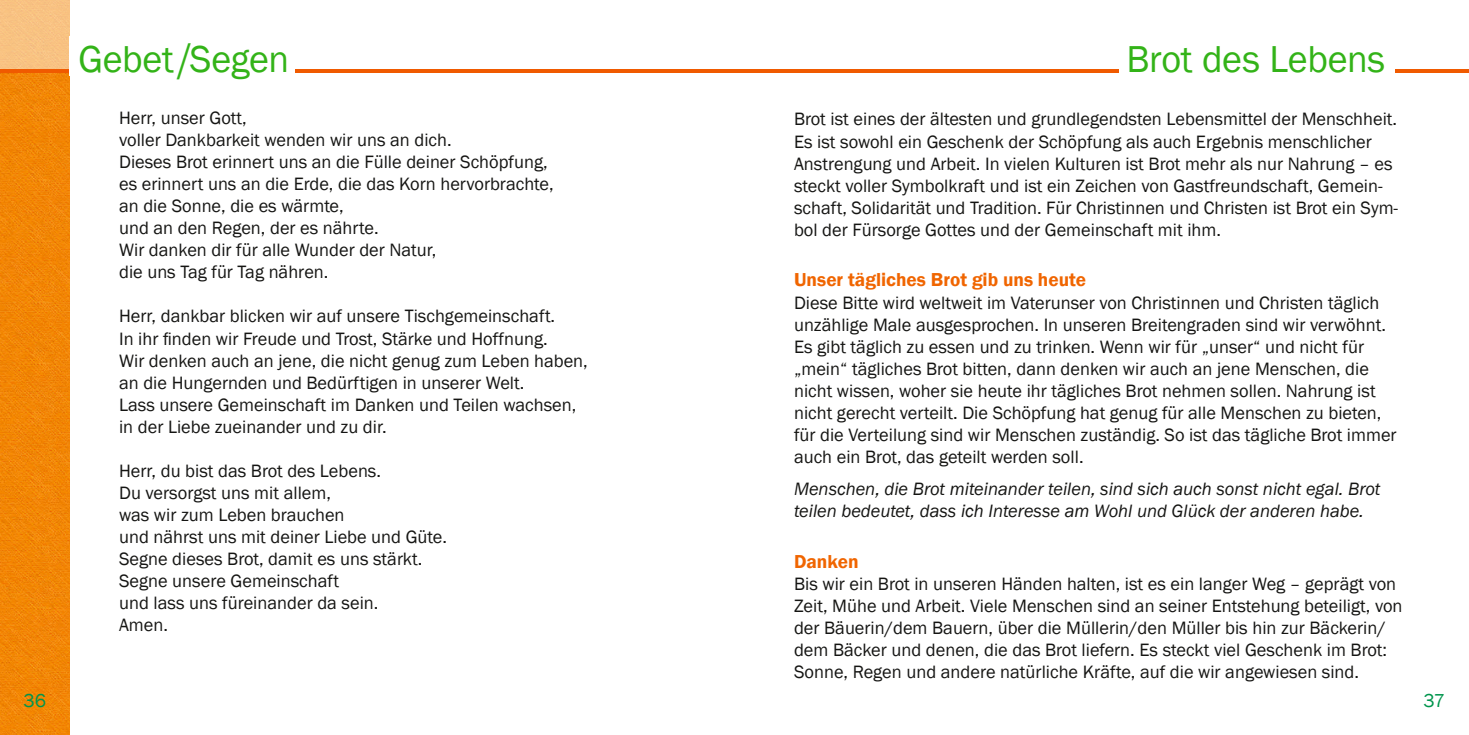
<style>
.page{position:relative;width:1469px;height:735px;background:#fff}
.page>*{position:absolute;margin:0;border:0;box-sizing:border-box;transform-origin:0 0}
.Abschnittsüberschrift{font:38.5px "Franklin Gothic";letter-spacing:-.01em;color:#33b318}
.t1{font:600 19.25px "Franklin Gothic";color:#f06500}
.t2{font:19.25px "Franklin Gothic";color:#00954d}
.t3{font:18.38px/22.1px "Franklin Gothic";color:#151513}
.t4{font:italic 18.38px/22.1px "Franklin Gothic";color:#151513}
.s1{font-size:42.7px}
</style>
<div class="page">
<img style="left:0;top:0;width:69px;height:734px">
<hr style="left:0;top:69px;width:734px;height:4px;background:#f05a00">
<hr style="left:734px;top:69px;width:734px;height:4px;background:#f05a00">
<div style="left:69px;top:36px;width:226px;height:40px;background:#fff"></div>
<div style="left:1119px;top:36px;width:275px;height:40px;background:#fff"></div>
<p class="t2" style="left:23px;top:688px;width:24px">36</p>
<p class="Abschnittsüberschrift" style="left:78px;top:35px;width:212px">Gebet <span class="s1">/</span>Segen</p>
<p class="t3" style="left:119px;top:107px;width:129px">Herr, unser Gott,</p>
<p class="t3" style="left:119px;top:129px;width:334px">voller Dankbarkeit wenden wir uns an dich.</p>
<p class="t3" style="left:119px;top:151px;width:430px">Dieses Brot erinnert uns an die Fülle deiner Schöpfung,</p>
<p class="t3" style="left:119px;top:173px;width:436px">es erinnert uns an die Erde, die das Korn hervorbrachte,</p>
<p class="t3" style="left:119px;top:195px;width:226px">an die Sonne, die es wärmte,</p>
<p class="t3" style="left:119px;top:217px;width:261px">und an den Regen, der es nährte.</p>
<p class="t3" style="left:119px;top:239px;width:319px">Wir danken dir für alle Wunder der Natur,</p>
<p class="t3" style="left:119px;top:261px;width:211px">die uns Tag für Tag nähren.</p>
<p class="t3" style="left:119px;top:305px;width:437px">Herr, dankbar blicken wir auf unsere Tischgemeinschaft.</p>
<p class="t3" style="left:119px;top:327px;width:430px">In ihr finden wir Freude und Trost, Stärke und Hoffnung.</p>
<p class="t3" style="left:119px;top:349px;width:470px">Wir denken auch an jene, die nicht genug zum Leben haben,</p>
<p class="t3" style="left:119px;top:371px;width:407px">an die Hungernden und Bedürftigen in unserer Welt.</p>
<p class="t3" style="left:119px;top:394px;width:459px">Lass unsere Gemeinschaft im Danken und Teilen wachsen,</p>
<p class="t3" style="left:119px;top:416px;width:269px">in der Liebe zueinander und zu dir.</p>
<p class="t3" style="left:119px;top:460px;width:263px">Herr, du bist das Brot des Lebens.</p>
<p class="t3" style="left:119px;top:482px;width:213px">Du versorgst uns mit allem,</p>
<p class="t3" style="left:119px;top:504px;width:227px">was wir zum Leben brauchen</p>
<p class="t3" style="left:119px;top:526px;width:329px">und nährst uns mit deiner Liebe und Güte.</p>
<p class="t3" style="left:119px;top:548px;width:305px">Segne dieses Brot, damit es uns stärkt.</p>
<p class="t3" style="left:119px;top:570px;width:221px">Segne unsere Gemeinschaft</p>
<p class="t3" style="left:119px;top:592px;width:261px">und lass uns füreinander da sein.</p>
<p class="t3" style="left:119px;top:614px;width:50px">Amen.</p>
<p class="Abschnittsüberschrift" style="left:1126px;top:35px;width:260px">Brot des Lebens</p>
<p class="t3" style="left:794px;top:109px;width:605px">Brot ist eines der ältesten und grundlegendsten Lebensmittel der Menschheit.<br>Es ist sowohl ein Geschenk der Schöpfung als auch Ergebnis menschlicher Anstrengung und Arbeit. In vielen Kulturen ist Brot mehr als nur Nahrung – es steckt voller Symbolkraft und ist ein Zeichen von Gastfreundschaft, Gemein&shy;schaft, Solidarität und Tradition. Für Christinnen und Christen ist Brot ein Sym&shy;bol der Fürsorge Gottes und der Gemeinschaft mit ihm.</p>
<p class="t1" style="left:794px;top:268px;width:293px">Unser tägliches Brot gib uns heute</p>
<p class="t3" style="left:794px;top:291px;width:604px">Diese Bitte wird weltweit im Vaterunser von Christinnen und Christen täglich unzählige Male ausgesprochen. In unseren Breitengraden sind wir verwöhnt.<br>Es gibt täglich zu essen und zu trinken. Wenn wir für „unser“ und nicht für „mein“ tägliches Brot bitten, dann denken wir auch an jene Menschen, die nicht wissen, woher sie heute ihr tägliches Brot nehmen sollen. Nahrung ist nicht gerecht verteilt. Die Schöpfung hat genug für alle Menschen zu bieten, für die Verteilung sind wir Menschen zuständig. So ist das tägliche Brot immer auch ein Brot, das geteilt werden soll.</p>
<p class="t4" style="left:794px;top:478px;width:588px">Menschen, die Brot miteinander teilen, sind sich auch sonst nicht egal. Brot teilen bedeutet, dass ich Interesse am Wohl und Glück der anderen habe.</p>
<p class="t1" style="left:794px;top:549px;width:66px">Danken</p>
<p class="t3" style="left:794px;top:573px;width:610px">Bis wir ein Brot in unseren Händen halten, ist es ein langer Weg – geprägt von Zeit, Mühe und Arbeit. Viele Menschen sind an seiner Entstehung beteiligt, von der Bäuerin/dem Bauern, über die Müllerin/den Müller bis hin zur Bäckerin/ dem Bäcker und denen, die das Brot liefern. Es steckt viel Geschenk im Brot:<br>Sonne, Regen und andere natürliche Kräfte, auf die wir angewiesen sind.</p>
<p class="t2" style="left:1423px;top:688px;width:23px">37</p>
</div>
